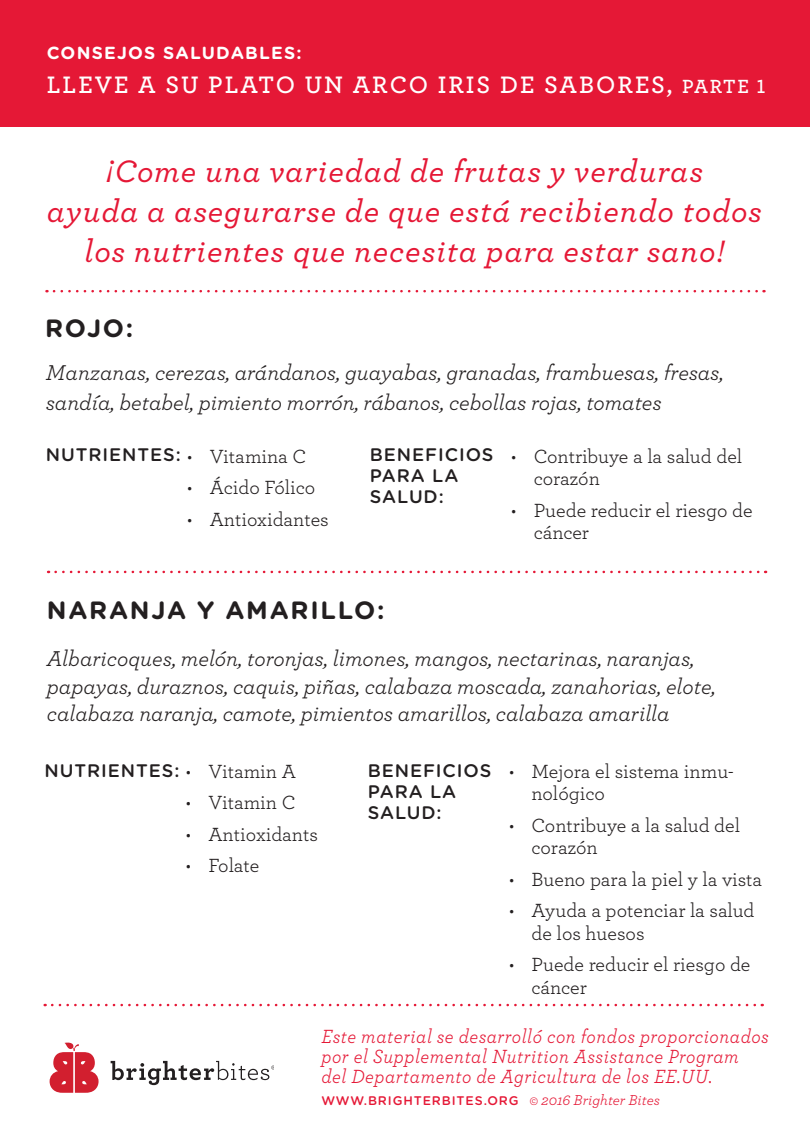
<style>
.page{position:relative;width:810px;height:1125px;background:#fff}
.page>*{position:absolute;margin:0;border:0;box-sizing:border-box;transform-origin:0 0}
.t1{font:italic 500 32.5px/40px "Archer";letter-spacing:.03em;color:#e51836;text-align:center}
.t2{font:600 25px "Archer";letter-spacing:.08em;color:#fff}
.t3{font:700 25px "Gotham Rounded";letter-spacing:.07em;color:#231f20}
.t4{font:italic 22.5px/27.5px "Archer";color:#231f20}
.t5{font:20px/22.5px "Archer";color:#231f20}
.t6{font:italic 20px "Archer";letter-spacing:.03em;color:#e51836;scale:.93 1}
.t7{font:500 18.25px/21.2px "Gotham Rounded";letter-spacing:.05em;color:#231f20}
.t8{font:700 17.5px "Gotham Rounded";letter-spacing:.07em;color:#fff}
.t9{font:500 12.5px "Gotham Rounded";letter-spacing:.07em;color:#e51836}
.s1{font-size:20px}
.s2{font-family:"Archer";font-weight:400;font-size:20px}
.s3{font-family:"Archer";font-weight:400;font-style:italic;font-size:15px}
</style>
<div class="page">
<div style="left:0;top:0;width:810px;height:126px;background:#e51836"></div>
<svg style="left:54px;top:290px;width:711px;height:2px"></svg>
<svg style="left:52px;top:1004px;width:711px;height:2px"></svg>
<svg style="left:56px;top:571px;width:710px;height:2px"></svg>
<svg style="left:50px;top:1042px;width:49px;height:51px"></svg>
<svg style="left:111px;top:1061px;width:162px;height:24px"></svg>
<p class="t8" style="left:47px;top:40px;width:256px">CONSEJOS SALUDABLES:</p>
<p class="t2" style="left:47px;top:66px;width:720px">LLEVE A SU PLATO UN ARCO IRIS DE SABORES, <span class="s1">PARTE 1</span></p>
<p class="t1" style="left:106px;top:149px;width:599px">¡Come una variedad de frutas y verduras</p>
<p class="t1" style="left:47px;top:189px;width:717px">ayuda a asegurarse de que está recibiendo todos los nutrientes que necesita para estar sano!</p>
<p class="t3" style="left:45px;top:310px;width:90px">ROJO:</p>
<p class="t4" style="left:46px;top:356px;width:679px;line-height:30px">Manzanas, cerezas, arándanos, guayabas, granadas, frambuesas, fresas, sandía, betabel, pimiento morrón, rábanos, cebollas rojas, tomates</p>
<p class="t5" style="left:534px;top:444px;width:210px;text-indent:-22px">• Contribuye a la salud del corazón</p>
<p class="t5" style="left:534px;top:498px;width:221px;text-indent:-22px">• Puede reducir el riesgo de cáncer</p>
<p class="t7" style="left:370px;top:443px;width:125px">BENEFICIOS</p>
<p class="t7" style="left:370px;top:464px;width:90px">PARA LA<br>SALUD:</p>
<p class="t7" style="left:46px;top:443px;width:262px">NUTRIENTES: <span class="s2">• Vitamina C</span></p>
<p class="t5" style="left:187px;top:475px;width:130px">• Ácido Fólico</p>
<p class="t5" style="left:187px;top:507px;width:143px">• Antioxidantes</p>
<p class="t3" style="left:47px;top:592px;width:339px">NARANJA Y AMARILLO:</p>
<p class="t4" style="left:47px;top:644px;width:670px">Albaricoques, melón, toronjas, limones, mangos, nectarinas, naranjas, papayas, duraznos, caquis, piñas, calabaza moscada, zanahorias, elote, calabaza naranja, camote, pimientos amarillos, calabaza amarilla</p>
<p class="t7" style="left:45px;top:759px;width:253px">NUTRIENTES: <span class="s2">• Vitamin A</span></p>
<p class="t5" style="left:186px;top:791px;width:111px">• Vitamin C</p>
<p class="t5" style="left:186px;top:822px;width:134px">• Antioxidants</p>
<p class="t5" style="left:186px;top:854px;width:75px">• Folate</p>
<p class="t5" style="left:532px;top:759px;width:204px;text-indent:-22px">• Mejora el sistema inmu&shy;nológico</p>
<p class="t5" style="left:532px;top:813px;width:210px;text-indent:-22px">• Contribuye a la salud del corazón</p>
<p class="t5" style="left:509px;top:867px;width:255px">• Bueno para la piel y la vista</p>
<p class="t5" style="left:532px;top:899px;width:225px;text-indent:-22px">• Ayuda a potenciar la salud de los huesos</p>
<p class="t5" style="left:532px;top:953px;width:221px;text-indent:-22px">• Puede reducir el riesgo de cáncer</p>
<p class="t7" style="left:368px;top:759px;width:125px">BENEFICIOS</p>
<p class="t7" style="left:368px;top:780px;width:90px">PARA LA<br>SALUD:</p>
<p class="t6" style="left:321px;top:1022px;width:483px">Este material se desarrolló con fondos proporcionados</p>
<p class="t6" style="left:321px;top:1042px;width:450px">por el Supplemental Nutrition Assistance Program</p>
<p class="t6" style="left:321px;top:1062px;width:422px">del Departamento de Agricultura de los EE.UU.</p>
<p class="t9" style="left:321px;top:1092px;width:340px">WWW.BRIGHTERBITES.ORG <span class="s3">© 2016 Brighter Bites</span></p>
</div>
